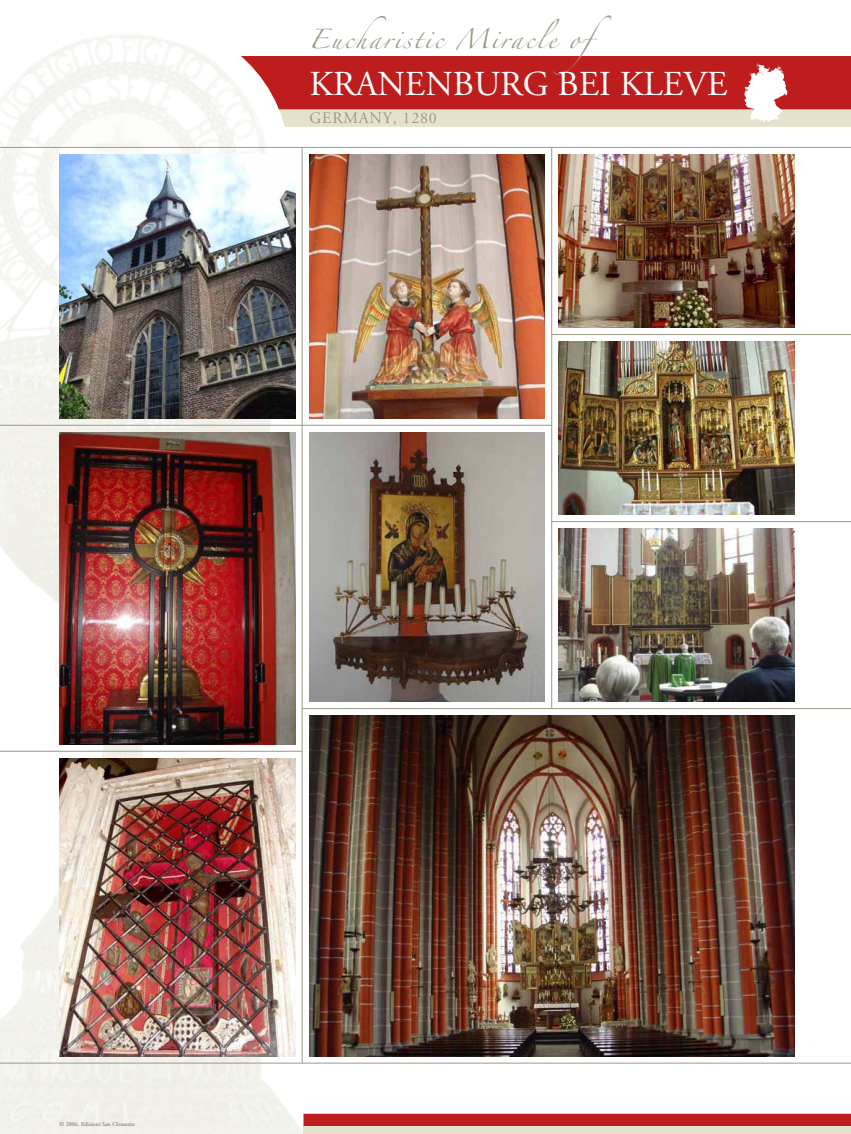
<style>
.page{position:relative;width:851px;height:1134px;background:#fff}
.page>*{position:absolute;margin:0;border:0;box-sizing:border-box;transform-origin:0 0}
.t1{font:35px "Adobe Garamond";color:#fff}
.t2{font:17.5px "Zapfino";letter-spacing:.11em;color:#9d9a88}
.t3{font:16px "Adobe Garamond";letter-spacing:.05em;color:#9d9a88}
.t4{font:6px "Adobe Garamond";color:#636152}
</style>
<div class="page">
<div style="left:221px;top:56px;width:629px;height:54px;background:#bd1d1d"></div>
<div style="left:222px;top:109px;width:628px;height:18px;background:#e4e1cd"></div>
<img style="left:0;top:35px;width:326px;height:1099px">
<div style="left:303px;top:1114px;width:547px;height:17px;background:#bd1d1d"></div>
<div style="left:303px;top:1127px;width:547px;height:7px;background:#e4e1cd"></div>
<hr style="left:0;top:147px;width:850px;height:1px;background:#9d9a88">
<hr style="left:0;top:1063px;width:850px;height:1px;background:#9d9a88">
<hr style="left:302px;top:147px;width:1px;height:916px;background:#9d9a88">
<hr style="left:551px;top:148px;width:1px;height:561px;background:#9d9a88">
<img style="left:60px;top:432px;width:235px;height:312px">
<img style="left:60px;top:758px;width:235px;height:298px">
<img style="left:309px;top:716px;width:485px;height:340px">
<img style="left:60px;top:154px;width:235px;height:264px">
<img style="left:558px;top:529px;width:236px;height:173px">
<img style="left:558px;top:342px;width:236px;height:172px">
<img style="left:558px;top:154px;width:236px;height:173px">
<img style="left:309px;top:154px;width:235px;height:264px">
<img style="left:309px;top:432px;width:235px;height:270px">
<hr style="left:302px;top:708px;width:548px;height:1px;background:#9d9a88">
<hr style="left:551px;top:521px;width:299px;height:1px;background:#9d9a88">
<hr style="left:551px;top:334px;width:299px;height:1px;background:#9d9a88">
<hr style="left:0;top:425px;width:551px;height:1px;background:#9d9a88">
<hr style="left:0;top:751px;width:302px;height:1px;background:#9d9a88">
<svg style="left:744px;top:63px;width:43px;height:59px"></svg>
<h2 class="t2" style="left:308px;top:32px;width:333px">Eucharistic Miracle of</h2>
<h1 class="t1" style="left:309px;top:65px;width:419px">KRANENBURG BEI KLEVE</h1>
<h3 class="t3" style="left:309px;top:110px;width:129px">GERMANY, 1280</h3>
<p class="t4" style="left:60px;top:1120px;width:77px">© 2006, Edizioni San Clemente</p>
</div>
